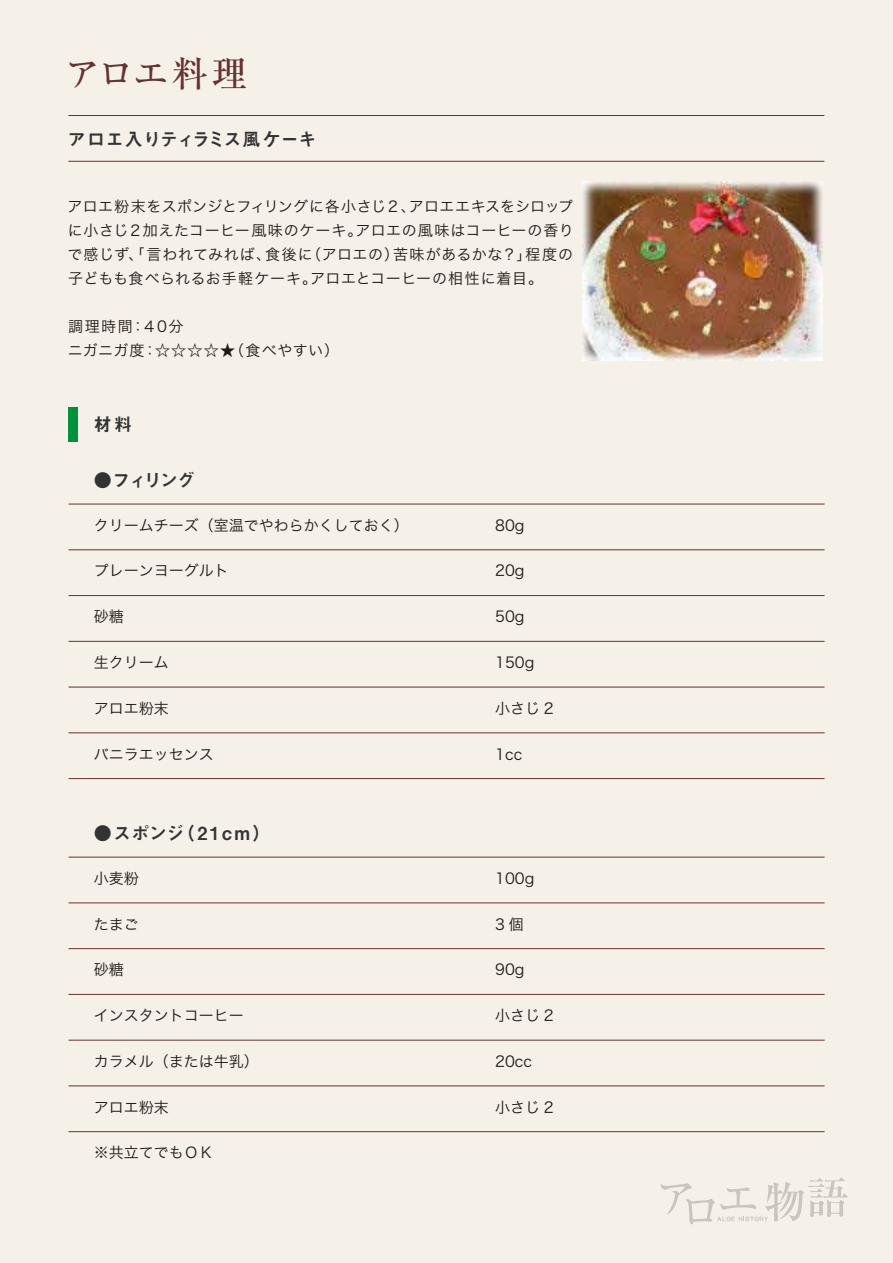
<style>
.page{position:relative;width:893px;height:1263px;background:#fff}
.page>*{position:absolute;margin:0;border:0;box-sizing:border-box;transform-origin:0 0}
.t1{font:500 36px "Ryumin Pro";letter-spacing:.025em;color:#643232}
.t2{font:18px "Midashi Go Pro MB31";letter-spacing:-.005em;color:#323334}
.t3{font:18px "Midashi Go Pro MB31";letter-spacing:.08em;color:#323334}
.t4{font:15px/24px "Hira Kaku Pro W3";color:#221815;text-align:justify}
.t5{font:15px/24px "Hira Kaku Pro W3";letter-spacing:.05em;color:#221815}
</style>
<div class="page">
<hr style="left:68px;top:115px;width:756px;height:1px;background:#643232">
<hr style="left:68px;top:161px;width:756px;height:1px;background:#643232">
<svg style="left:661px;top:1177px;width:187px;height:47px;background:#ece7df"></svg>
<hr style="left:69px;top:504px;width:756px;height:1px;background:#643232">
<hr style="left:69px;top:549px;width:756px;height:1px;background:#643232">
<div style="left:68px;top:407px;width:10px;height:35px;background:#00923a"></div>
<hr style="left:69px;top:595px;width:756px;height:1px;background:#643232">
<hr style="left:69px;top:641px;width:756px;height:1px;background:#643232">
<hr style="left:69px;top:687px;width:756px;height:1px;background:#643232">
<hr style="left:69px;top:732px;width:756px;height:1px;background:#643232">
<hr style="left:69px;top:778px;width:756px;height:1px;background:#643232">
<hr style="left:69px;top:857px;width:756px;height:1px;background:#643232">
<hr style="left:69px;top:902px;width:756px;height:1px;background:#643232">
<hr style="left:69px;top:948px;width:756px;height:1px;background:#643232">
<hr style="left:69px;top:994px;width:756px;height:1px;background:#643232">
<hr style="left:69px;top:1040px;width:756px;height:1px;background:#643232">
<hr style="left:69px;top:1085px;width:756px;height:1px;background:#643232">
<hr style="left:69px;top:1131px;width:756px;height:1px;background:#643232">
<img style="left:582px;top:182px;width:240px;height:178px">
<h1 class="t1" style="left:65px;top:45px;width:184px">アロエ料理</h1>
<p class="t2" style="left:68px;top:124px;width:250px">アロエ入りティラミス風ケーキ</p>
<p class="t4" style="left:67px;top:193px;width:508px">アロエ粉末をスポンジとフィリングに各小さじ２、アロエエキスをシロップに小さじ２加えたコーヒー風味のケーキ。アロエの風味はコーヒーの香りで感じず、「言われてみれば、食後に（アロエの）苦味があるかな？」程度の子どもも食べられるお手軽ケーキ。アロエとコーヒーの相性に着目。</p>
<p class="t5" style="left:68px;top:313px;width:282px">調理時間：４0分<br>ニガニガ度：☆☆☆☆★（食べやすい）　</p>
<p class="t2" style="left:94px;top:410px;width:40px">材料</p>
<p class="t2" style="left:94px;top:466px;width:103px">●フィリング</p>
<p class="t4" style="left:94px;top:512px;width:317px">クリームチーズ（室温でやわらかくしておく）</p>
<p class="t4" style="left:495px;top:512px;width:31px">80g</p>
<p class="t4" style="left:94px;top:558px;width:136px">プレーンヨーグルト</p>
<p class="t4" style="left:495px;top:558px;width:31px">20g</p>
<p class="t4" style="left:94px;top:603px;width:31px">砂糖</p>
<p class="t4" style="left:495px;top:603px;width:31px">50g</p>
<p class="t4" style="left:94px;top:649px;width:76px">生クリーム</p>
<p class="t4" style="left:495px;top:649px;width:41px">150g</p>
<p class="t4" style="left:94px;top:695px;width:76px">アロエ粉末</p>
<p class="t4" style="left:495px;top:695px;width:60px">小さじ 2</p>
<p class="t4" style="left:94px;top:741px;width:121px">バニラエッセンス</p>
<p class="t4" style="left:495px;top:741px;width:29px">1cc</p>
<p class="t3" style="left:94px;top:819px;width:178px">●スポンジ（21cm）</p>
<p class="t4" style="left:94px;top:865px;width:46px">小麦粉</p>
<p class="t4" style="left:495px;top:865px;width:41px">100g</p>
<p class="t4" style="left:94px;top:911px;width:46px">たまご</p>
<p class="t4" style="left:495px;top:911px;width:30px">3個</p>
<p class="t4" style="left:94px;top:957px;width:31px">砂糖</p>
<p class="t4" style="left:495px;top:957px;width:31px">90g</p>
<p class="t4" style="left:94px;top:1002px;width:151px">インスタントコーヒー</p>
<p class="t4" style="left:495px;top:1002px;width:60px">小さじ 2</p>
<p class="t4" style="left:94px;top:1048px;width:166px">カラメル（または牛乳）</p>
<p class="t4" style="left:495px;top:1048px;width:39px">20cc</p>
<p class="t4" style="left:94px;top:1094px;width:76px">アロエ粉末</p>
<p class="t4" style="left:94px;top:1139px;width:121px">※共立てでもＯＫ</p>
<p class="t4" style="left:495px;top:1094px;width:60px">小さじ 2</p>
</div>
